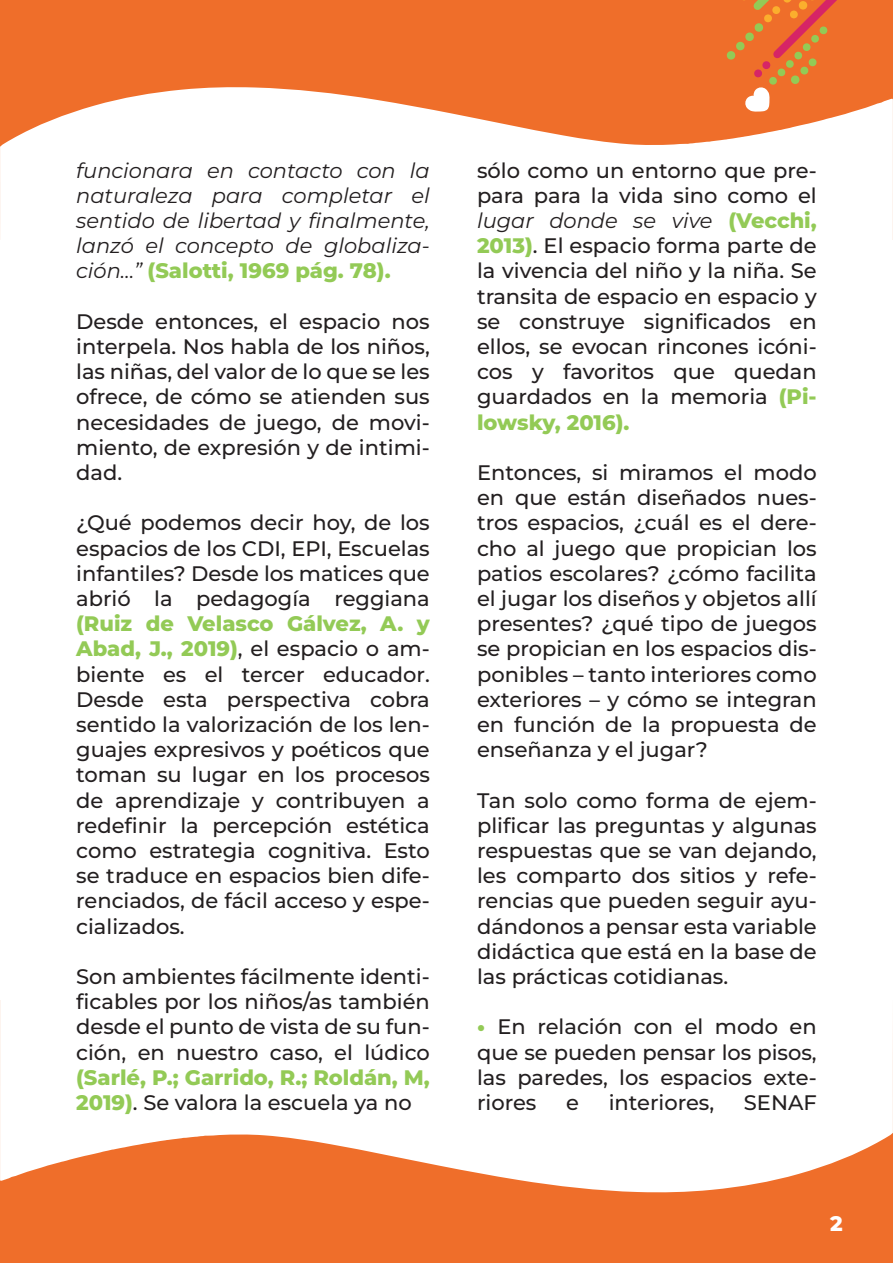
<style>
.page{position:relative;width:893px;height:1263px;background:#fff}
.page>*{position:absolute;margin:0;border:0;box-sizing:border-box;transform-origin:0 0}
.t1{font:500 21px/25.2px "Montserrat";color:#231f20;text-align:justify}
.t2{font:italic 100 21px/25.2px "Montserrat";color:#231f20;text-align:justify}
.t3{font:800 21px/25.2px "Montserrat";color:#93ca56}
.t4{font:800 21px "Montserrat";color:#fff}
.s1{font-weight:800;font-style:normal;color:#93ca56}
.s2{font-weight:800;color:#93ca56}
.s3{font-weight:500;color:#231f20}
.s4{font-weight:100;font-style:italic}
</style>
<div class="page">
<div style="left:0;top:1001px;width:893px;height:262px;background:#ef6e2a"></div>
<div style="left:0;top:0;width:893px;height:239px;background:#ef6e2a"></div>
<svg style="left:726px;top:0;width:111px;height:85px"></svg>
<svg style="left:0;top:87px;width:893px;height:153px;fill:#fff"></svg>
<svg style="left:0;top:1000px;width:893px;height:193px;fill:#fff"></svg>
<p class="t2" style="left:76px;top:157px;width:355px">funcionara en contacto con la naturaleza para completar el sentido de libertad y finalmente, lanzó el concepto de globaliza&shy;ción…” <span class="s1">(Salotti, 1969 pág. 78).</span></p>
<p class="t1" style="left:76px;top:308px;width:355px">Desde entonces, el espacio nos interpela. Nos habla de los niños, las niñas, del valor de lo que se les ofrece, de cómo se atienden sus necesidades de juego, de movi&shy;miento, de expresión y de intimi&shy;dad.</p>
<p class="t1" style="left:76px;top:510px;width:355px">¿Qué podemos decir hoy, de los espacios de los CDI, EPI, Escuelas infantiles? Desde los matices que abrió la pedagogía reggiana</p>
<p class="t1" style="left:76px;top:610px;width:355px"><span class="s2">(Ruiz de Velasco Gálvez, A. y Abad, J., 2019)</span>, el espacio o am&shy;biente es el tercer educador.<br>Desde esta perspectiva cobra sentido la valorización de los len&shy;guajes expresivos y poéticos que toman su lugar en los procesos de aprendizaje y contribuyen a redefinir la percepción estética como estrategia cognitiva. Esto se traduce en espacios bien dife&shy;renciados, de fácil acceso y espe&shy;cializados.</p>
<p class="t1" style="left:76px;top:963px;width:355px">Son ambientes fácilmente identi&shy;ficables por los niños/as también desde el punto de vista de su fun&shy;ción, en nuestro caso, el lúdico</p>
<p class="t3" style="left:76px;top:1064px;width:355px">(Sarlé, P.; Garrido, R.; Roldán, M,<br>2019)<span class="s3">. Se valora la escuela ya no</span></p>
<p class="t1" style="left:477px;top:157px;width:341px">sólo como un entorno que pre&shy;para para la vida sino como el <span class="s4">lugar donde se vive</span> <span class="s2">(Vecchi, 2013)</span>. El espacio forma parte de la vivencia del niño y la niña. Se transita de espacio en espacio y se construye significados en ellos, se evocan rincones icóni&shy;cos y favoritos que quedan guardados en la memoria <span class="s2">(Pi&shy;lowsky, 2016).</span></p>
<p class="t1" style="left:477px;top:459px;width:341px">Entonces, si miramos el modo en que están diseñados nues&shy;tros espacios, ¿cuál es el dere&shy;cho al juego que propician los patios escolares? ¿cómo facilita el jugar los diseños y objetos allí presentes? ¿qué tipo de juegos se propician en los espacios dis&shy;ponibles – tanto interiores como exteriores – y cómo se integran en función de la propuesta de enseñanza y el jugar?</p>
<p class="t1" style="left:477px;top:787px;width:341px">Tan solo como forma de ejem&shy;plificar las preguntas y algunas respuestas que se van dejando, les comparto dos sitios y refe&shy;rencias que pueden seguir ayu&shy;dándonos a pensar esta variable didáctica que está en la base de las prácticas cotidianas.</p>
<p class="t1" style="left:477px;top:1014px;width:341px"><span class="s2">•</span> En relación con el modo en que se pueden pensar los pisos, las paredes, los espacios exte&shy;riores</p>
<p class="t1" style="left:566px;top:1089px;width:14px">e</p>
<p class="t1" style="left:609px;top:1089px;width:107px">interiores,</p>
<p class="t1" style="left:744px;top:1089px;width:74px">SENAF</p>
<p class="t4" style="left:830px;top:1209px;width:14px">2</p>
</div>
